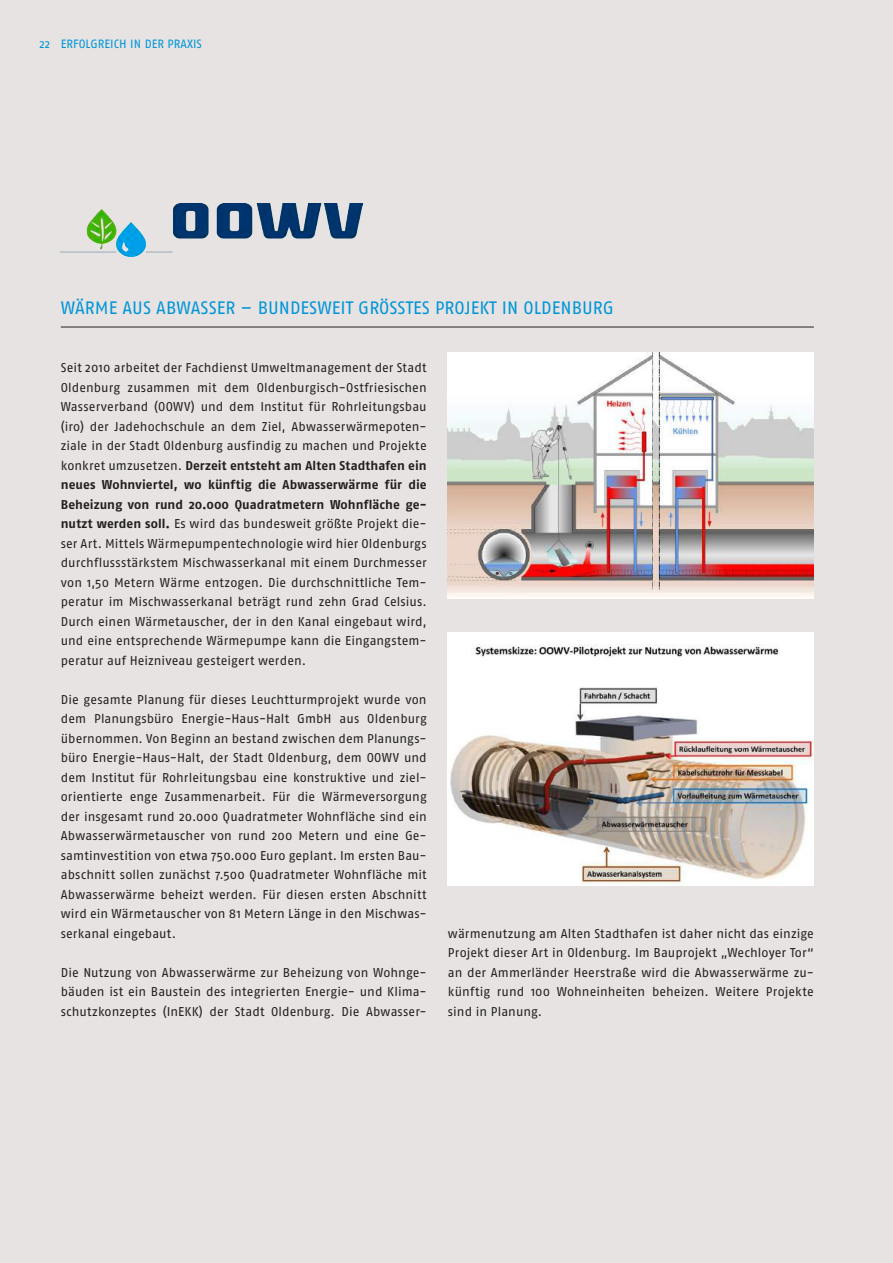
<style>
.page{position:relative;width:893px;height:1263px;background:#e6e3e2}
.page>*{position:absolute;margin:0;border:0;box-sizing:border-box;transform-origin:0 0}
.t1{font:18px "Fago No";color:#0095d9}
.t2{font:12.75px/19.5px "Fago No";letter-spacing:.005em;color:#231f20;text-align:justify}
.t3{font:12px "Fago No";color:#0095d9}
.s1{font-weight:700}
</style>
<div class="page">
<hr style="left:61px;top:327px;width:753px;height:1px;background:#231f20">
<img style="left:61px;top:203px;width:301px;height:53px">
<img style="left:448px;top:632px;width:366px;height:253px">
<img style="left:448px;top:353px;width:366px;height:245px">
<p class="t3" style="left:40px;top:37px;width:12px">22</p>
<p class="t3" style="left:61px;top:37px;width:143px">ERFOLGREICH IN DER PRAXIS</p>
<h1 class="t1" style="left:61px;top:297px;width:554px">WÄRME AUS ABWASSER – BUNDESWEIT GRÖSSTES PROJEKT IN OLDENBURG</h1>
<p class="t2" style="left:61px;top:358px;width:367px">Seit 2010 arbeitet der Fachdienst Umweltmanagement der Stadt Oldenburg zusammen mit dem Oldenburgisch-Ostfriesischen Wasserverband (OOWV) und dem Institut für Rohrleitungsbau (iro) der Jadehochschule an dem Ziel, Abwasserwärmepoten&shy;ziale in der Stadt Oldenburg ausfindig zu machen und Projekte konkret umzusetzen. <span class="s1">Derzeit entsteht am Alten Stadthafen ein neues Wohnviertel, wo künftig die Abwasserwärme für die Beheizung von rund 20.000 Quadratmetern Wohnfläche ge&shy;nutzt werden soll.</span> Es wird das bundesweit größte Projekt die&shy;ser Art. Mittels Wärmepumpentechnologie wird hier Oldenburgs durchflussstärkstem Mischwasserkanal mit einem Durchmesser von 1,50 Metern Wärme entzogen. Die durchschnittliche Tem&shy;peratur im Mischwasserkanal beträgt rund zehn Grad Celsius.<br>Durch einen Wärmetauscher, der in den Kanal eingebaut wird, und eine entsprechende Wärmepumpe kann die Eingangstem&shy;peratur auf Heizniveau gesteigert werden.</p>
<p class="t2" style="left:61px;top:690px;width:367px">Die gesamte Planung für dieses Leuchtturmprojekt wurde von dem Planungsbüro Energie-Haus-Halt GmbH aus Oldenburg übernommen. Von Beginn an bestand zwischen dem Planungs&shy;büro Energie-Haus-Halt, der Stadt Oldenburg, dem OOWV und dem Institut für Rohrleitungsbau eine konstruktive und ziel&shy;orientierte enge Zusammenarbeit. Für die Wärmeversorgung der insgesamt rund 20.000 Quadratmeter Wohnfläche sind ein Abwasserwärmetauscher von rund 200 Metern und eine Ge&shy;samtinvestition von etwa 750.000 Euro geplant. Im ersten Bau&shy;abschnitt sollen zunächst 7.500 Quadratmeter Wohnfläche mit Abwasserwärme beheizt werden. Für diesen ersten Abschnitt wird ein Wärmetauscher von 81 Metern Länge in den Mischwas&shy;serkanal eingebaut.</p>
<p class="t2" style="left:61px;top:963px;width:367px">Die Nutzung von Abwasserwärme zur Beheizung von Wohnge&shy;bäuden ist ein Baustein des integrierten Energie- und Klima&shy;schutzkonzeptes (InEKK) der Stadt Oldenburg. Die Abwasser-</p>
<p class="t2" style="left:448px;top:924px;width:367px">wärmenutzung am Alten Stadthafen ist daher nicht das einzige Projekt dieser Art in Oldenburg. Im Bauprojekt „Wechloyer Tor“ an der Ammerländer Heerstraße wird die Abwasserwärme zu&shy;künftig rund 100 Wohneinheiten beheizen. Weitere Projekte sind in Planung.</p>
</div>
